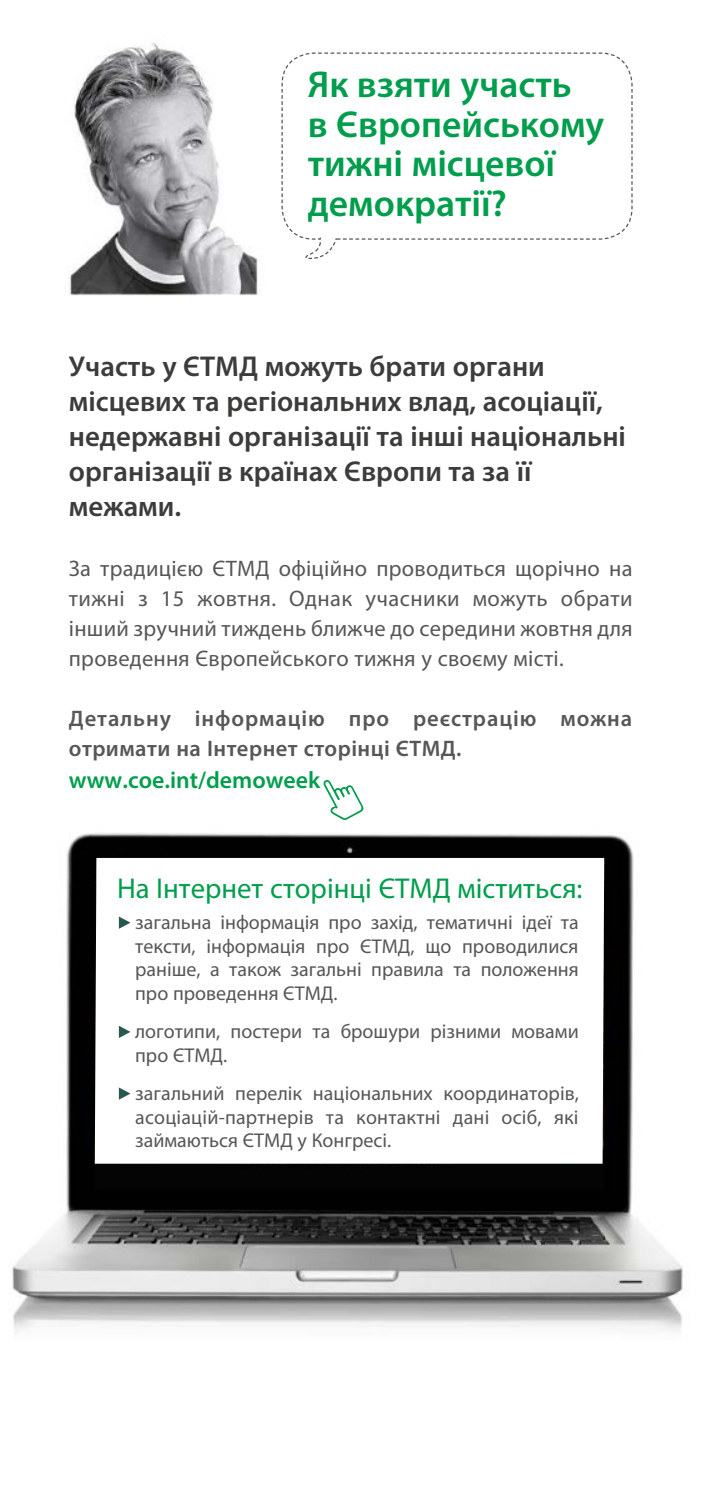
<style>
.page{position:relative;width:702px;height:1489px;background:#fff}
.page>*{position:absolute;margin:0;border:0;box-sizing:border-box;transform-origin:0 0}
.t1{font:600 37.5px/39.8px "Myriad Pro";color:#009e4c}
.t2{font:600 28.75px/35px "Myriad Pro";color:#3c3c3b}
.t3{font:28.75px "Myriad Pro";color:#009e4c}
.t4{font:600 23.75px "Myriad Pro";color:#009e4c}
.t5{font:22.5px/30px "Myriad Pro";letter-spacing:.01em;color:#575756;text-align:justify}
.t6{font:600 22.5px/30px "Myriad Pro";letter-spacing:.04em;color:#575756}
.t7{font:20px/23.8px "Myriad Pro";color:#575756;text-align:justify}
</style>
<div class="page">
<svg style="left:323px;top:780px;width:41px;height:40px"></svg>
<img style="left:69px;top:43px;width:189px;height:253px">
<svg style="left:281px;top:52px;width:352px;height:188px"></svg>
<svg style="left:281px;top:210px;width:316px;height:49px"></svg>
<img style="left:12px;top:833px;width:671px;height:499px">
<svg style="left:95px;top:857px;width:509px;height:306px"></svg>
<svg style="left:119px;top:916px;width:11px;height:12px"></svg>
<svg style="left:119px;top:1025px;width:11px;height:12px"></svg>
<svg style="left:119px;top:1087px;width:11px;height:12px"></svg>
<h1 class="t1" style="left:308px;top:64px;width:298px">Як взяти участь<br>в Європейському тижні місцевої демократії?</h1>
<h2 class="t2" style="left:69px;top:348px;width:558px">Участь у ЄТМД можуть брати органи місцевих та регіональних влад, асоціації, недержавні організації та інші національні організації в країнах Європи та за її межами.</h2>
<p class="t5" style="left:69px;top:553px;width:565px">За традицією ЄТМД офіційно проводиться щорічно на тижні з 15 жовтня. Однак учасники можуть обрати інший зручний тиждень ближче до середини жовтня для проведення Європейського тижня у своєму місті.</p>
<p class="t6" style="left:69px;top:703px;width:565px">Детальну інформацію про реєстрацію можна отримати на Інтернет сторінці ЄТМД.</p>
<p class="t4" style="left:69px;top:765px;width:253px">www.coe.int/demoweek</p>
<h2 class="t3" style="left:117px;top:870px;width:467px">На Інтернет сторінці ЄТМД міститься:</h2>
<p class="t7" style="left:135px;top:909px;width:445px">загальна інформація про захід, тематичні ідеї та тексти, інформація про ЄТМД, що проводилися раніше, а також загальні правила та положення про проведення ЄТМД.</p>
<p class="t7" style="left:135px;top:1019px;width:445px">логотипи, постери та брошури різними мовами про ЄТМД.</p>
<p class="t7" style="left:135px;top:1080px;width:445px">загальний перелік національних координаторів, асоціацій-партнерів та контактні дані осіб, які займаються ЄТМД у Конгресі.</p>
</div>
